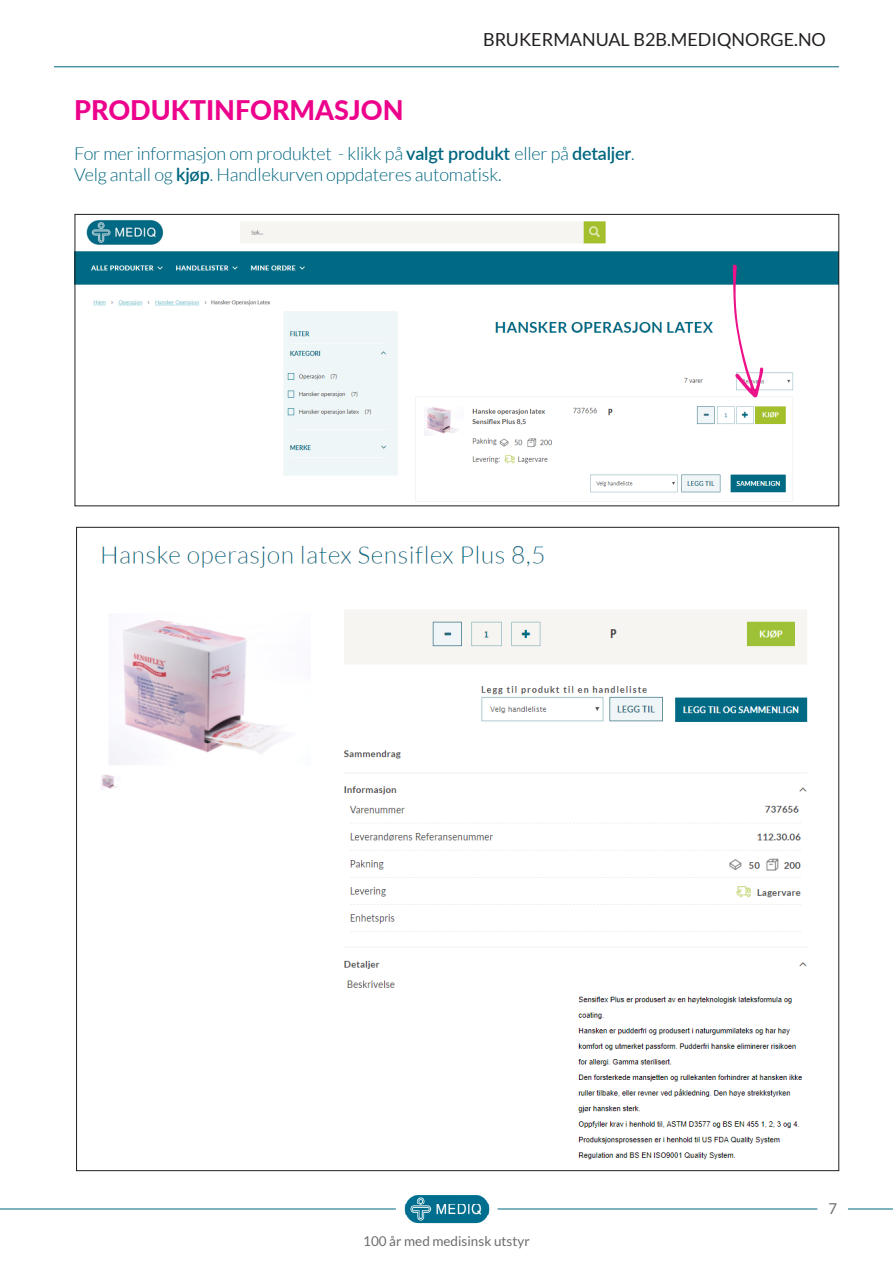
<style>
.page{position:relative;width:893px;height:1263px;background:#fff}
.page>*{position:absolute;margin:0;border:0;box-sizing:border-box;transform-origin:0 0}
.t1{font:800 27px "Lato";color:#ed028c}
.t2{font:300 18px/21.6px "Lato";letter-spacing:-.01em;color:#006680}
.t3{font:18px "Lato";color:#231f20}
.t4{font:15px "Lato";color:#6c6d70}
.t5{font:13.5px "Lato";color:#6c6d70}
.s1{font-weight:600}
</style>
<div class="page">
<hr style="left:54px;top:67px;width:785px;height:1px;background:#006680">
<img style="left:404px;top:1195px;width:86px;height:29px">
<hr style="left:848px;top:1208px;width:45px;height:1px;background:#006680">
<hr style="left:497px;top:1208px;width:320px;height:1px;background:#006680">
<hr style="left:0;top:1208px;width:396px;height:1px;background:#006680">
<img style="left:77px;top:219px;width:760px;height:283px">
<svg style="left:733px;top:265px;width:30px;height:133px"></svg>
<img style="left:101px;top:545px;width:707px;height:615px">
<div style="left:657px;top:405px;width:37px;height:13px;background:#fff"></div>
<div style="left:729px;top:911px;width:75px;height:16px;background:#fff"></div>
<div style="left:546px;top:626px;width:50px;height:17px;background:#f6f5f1"></div>
<div style="left:352px;top:626px;width:69px;height:17px;background:#f6f5f1"></div>
<p class="t3" style="left:483px;top:29px;width:344px">BRUKERMANUAL B2B.MEDIQNORGE.NO</p>
<p class="t1" style="left:74px;top:90px;width:331px">PRODUKTINFORMASJON</p>
<p class="t2" style="left:74px;top:143px;width:562px">For mer informasjon om produktet - klikk på <span class="s1">valgt produkt</span> eller på <span class="s1">detaljer</span>.<br>Velg antall og <span class="s1">kjøp</span>. Handlekurven oppdateres automatisk.</p>
<p class="t5" style="left:363px;top:1233px;width:168px">100 år med medisinsk utstyr</p>
<p class="t4" style="left:828px;top:1200px;width:10px">7</p>
</div>
